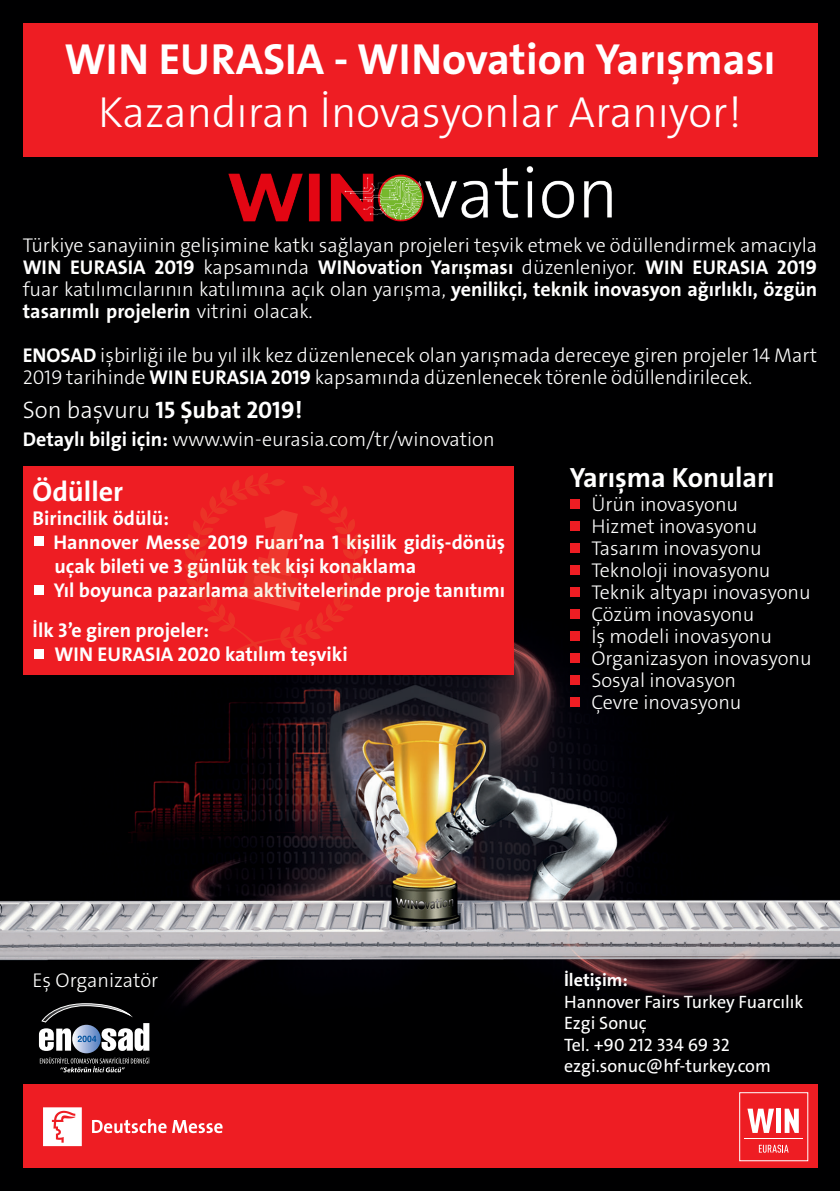
<style>
.page{position:relative;width:840px;height:1191px;background:#fff}
.page>*{position:absolute;margin:0;border:0;box-sizing:border-box;transform-origin:0 0}
.t1{font:43.8px "The Sans LP3 Lig";color:#fff}
.t2{font:43.8px "The Sans LP7 Bld";color:#fff}
.t3{font:28px "The Sans LP7 Bld";color:#fff}
.t4{font:24px "The Sans LP7 Bld";color:#fff}
.t5{font:20px/22px "The Sans LP3 Lig";color:#fff;text-align:justify}
.t6{font:20px/24px "The Sans LP7 Bld";color:#fff}
.t7{font:18px "The Sans LP5 Plain";color:#fff}
.t8{font:18px "The Sans LP7 Bld";color:#fff}
.s1{font-family:"The Sans LP7 Bld"}
.s2{font-family:"The Sans LP3 Lig"}
</style>
<div class="page">
<img style="left:0;top:0;width:839px;height:1191px">
<div style="left:23px;top:466px;width:490px;height:209px;background:#ee1d23"></div>
<div style="left:23px;top:1084px;width:793px;height:84px;background:#ee1d23"></div>
<svg style="left:92px;top:1119px;width:74px;height:14px"></svg>
<svg style="left:172px;top:1120px;width:50px;height:13px"></svg>
<svg style="left:43px;top:1107px;width:39px;height:39px"></svg>
<svg style="left:758px;top:1144px;width:30px;height:8px"></svg>
<hr style="left:744px;top:1138px;width:58px;height:1px;background:#fff">
<svg style="left:747px;top:1108px;width:26px;height:25px"></svg>
<div style="left:775px;top:1108px;width:5px;height:25px;background:#fff"></div>
<svg style="left:784px;top:1108px;width:14px;height:25px"></svg>
<div style="left:738px;top:1092px;width:69px;height:69px;border:1px solid #fff"></div>
<div style="left:23px;top:23px;width:793px;height:133px;background:#ee1d23"></div>
<div style="left:569px;top:499px;width:10px;height:10px;background:#ee1d23"></div>
<div style="left:569px;top:521px;width:10px;height:10px;background:#ee1d23"></div>
<div style="left:569px;top:543px;width:10px;height:10px;background:#ee1d23"></div>
<div style="left:569px;top:565px;width:10px;height:10px;background:#ee1d23"></div>
<div style="left:569px;top:587px;width:10px;height:10px;background:#ee1d23"></div>
<div style="left:569px;top:609px;width:10px;height:10px;background:#ee1d23"></div>
<div style="left:569px;top:631px;width:10px;height:10px;background:#ee1d23"></div>
<div style="left:569px;top:653px;width:10px;height:10px;background:#ee1d23"></div>
<div style="left:569px;top:675px;width:10px;height:10px;background:#ee1d23"></div>
<div style="left:569px;top:697px;width:10px;height:10px;background:#ee1d23"></div>
<img style="left:220px;top:161px;width:399px;height:68px">
<svg style="left:72px;top:1024px;width:29px;height:29px"></svg>
<svg style="left:39px;top:1003px;width:110px;height:48px"></svg>
<svg style="left:40px;top:1057px;width:109px;height:15px"></svg>
<div style="left:34px;top:536px;width:10px;height:10px;background:#fff"></div>
<div style="left:34px;top:585px;width:10px;height:10px;background:#fff"></div>
<div style="left:34px;top:648px;width:10px;height:10px;background:#fff"></div>
<svg style="left:184px;top:473px;width:181px;height:185px"></svg>
<p class="t2" style="left:64px;top:31px;width:712px">WIN EURASIA - WINovation Yarışması</p>
<p class="t1" style="left:98px;top:84px;width:644px">Kazandıran İnovasyonlar Aranıyor!</p>
<p class="t5" style="left:23px;top:234px;width:795px">Türkiye sanayiinin gelişimine katkı sağlayan projeleri teşvik etmek ve ödüllendirmek amacıyla <span class="s1">WIN EURASIA 2019</span> kapsamında <span class="s1">WINovation Yarışması</span> düzenleniyor. <span class="s1">WIN EURASIA 2019 </span>fuar katılımcılarının katılımına açık olan yarışma, <span class="s1">yenilikçi, teknik inovasyon ağırlıklı, özgün tasarımlı projelerin</span> vitrini olacak.</p>
<p class="t5" style="left:23px;top:344px;width:795px"><span class="s1">ENOSAD</span> işbirliği ile bu yıl ilk kez düzenlenecek olan yarışmada dereceye giren projeler 14 Mart<br>2019 tarihinde <span class="s1">WIN EURASIA 2019</span> kapsamında düzenlenecek törenle ödüllendirilecek.</p>
<p class="t4" style="left:23px;top:394px;width:281px"><span class="s2">Son başvuru</span> 15 Şubat 2019!</p>
<p class="t5" style="left:23px;top:428px;width:473px"><span class="s1">Detaylı bilgi için:</span> www.win-eurasia.com/tr/winovation</p>
<p class="t3" style="left:33px;top:473px;width:92px">Ödüller</p>
<p class="t6" style="left:33px;top:506px;width:138px">Birincilik ödülü:</p>
<p class="t6" style="left:54px;top:530px;width:453px">Hannover Messe 2019 Fuarı’na 1 kişilik gidiş-dönüş uçak bileti ve 3 günlük tek kişi konaklama</p>
<p class="t6" style="left:54px;top:578px;width:452px">Yıl boyunca pazarlama aktivitelerinde proje tanıtımı</p>
<p class="t6" style="left:33px;top:618px;width:178px">İlk e’3 giren projeler:</p>
<p class="t6" style="left:54px;top:642px;width:294px">WIN EURASIA 2020 katılım teşviki</p>
<p class="t3" style="left:569px;top:460px;width:206px">Yarışma Konuları</p>
<p class="t5" style="left:591px;top:493px;width:148px">Ürün inovasyonu</p>
<p class="t5" style="left:591px;top:515px;width:167px">Hizmet inovasyonu</p>
<p class="t5" style="left:591px;top:537px;width:172px">Tasarım inovasyonu</p>
<p class="t5" style="left:591px;top:559px;width:181px">Teknoloji inovasyonu</p>
<p class="t5" style="left:591px;top:581px;width:221px">Teknik altyapı inovasyonu</p>
<p class="t5" style="left:591px;top:603px;width:164px">Çözüm inovasyonu</p>
<p class="t5" style="left:591px;top:625px;width:182px">İş modeli inovasyonu</p>
<p class="t5" style="left:591px;top:647px;width:222px">Organizasyon inovasyonu</p>
<p class="t5" style="left:591px;top:669px;width:146px">Sosyal inovasyon</p>
<p class="t5" style="left:591px;top:691px;width:152px">Çevre inovasyonu</p>
<p class="t5" style="left:33px;top:969px;width:127px">Eş Organizatör</p>
<p class="t8" style="left:563px;top:968px;width:65px">İletişim:</p>
<p class="t7" style="left:563px;top:990px;width:241px">Hannover Fairs Turkey Fuarcılık</p>
<p class="t7" style="left:563px;top:1011px;width:84px">Ezgi Sonuç</p>
<p class="t7" style="left:563px;top:1033px;width:167px">Tel. +90 212 334 69 32</p>
<p class="t7" style="left:563px;top:1054px;width:208px">ezgi.sonuc@hf-turkey.com</p>
</div>
